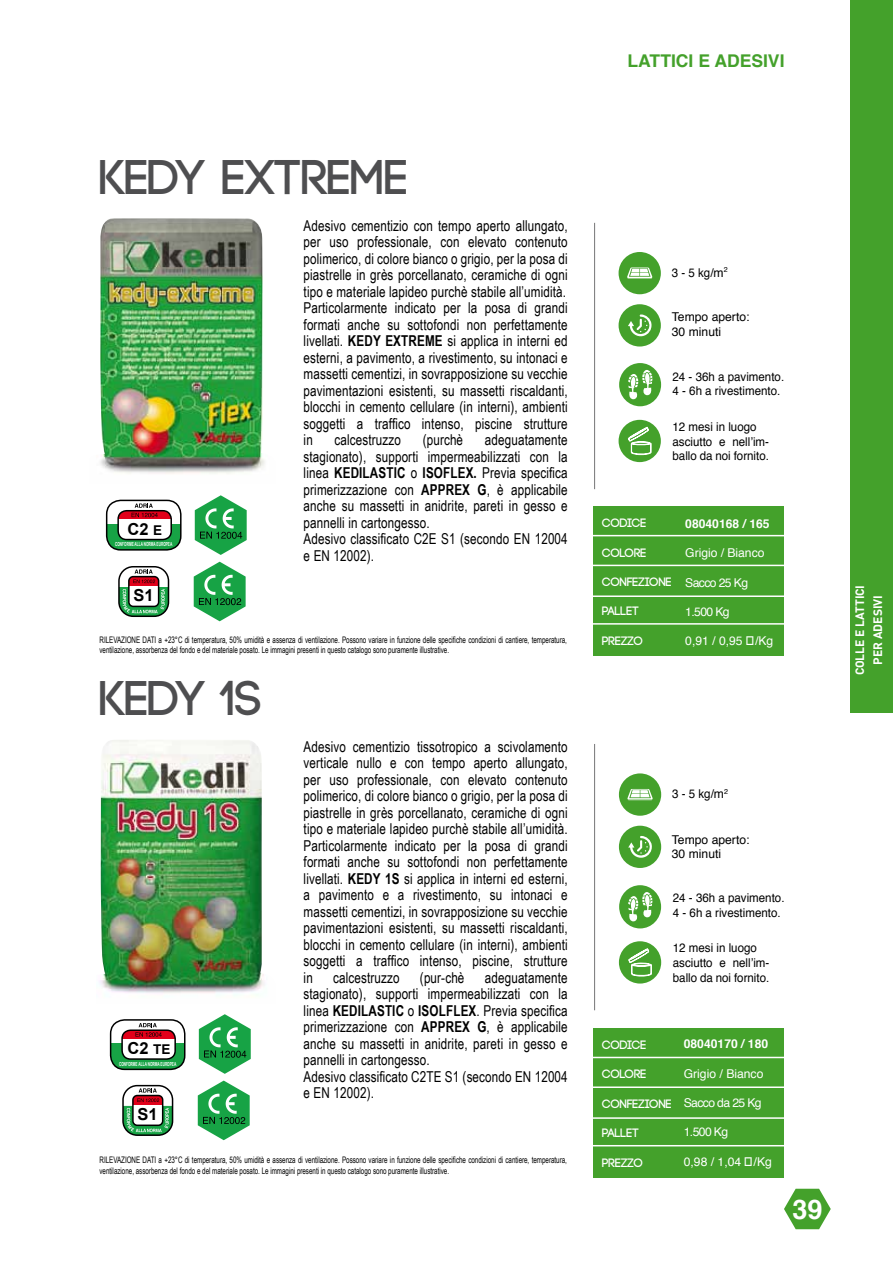
<style>
.page{position:relative;width:893px;height:1263px;background:#fff}
.page>*{position:absolute;margin:0;border:0;box-sizing:border-box;transform-origin:0 0}
.t1{font:700 48.6px "Code";color:#4e4e50}
.t2{font:700 27px "Helvetica";color:#fff}
.t3{font:700 17.55px "Helvetica";color:#44a12b}
.t4{font:700 16.5px "Arial";color:#000}
.t5{font:15px/16.5px "Arial Narrow";letter-spacing:.01em;color:#000;text-align:justify;scale:.95 1}
.t6{font:12.15px/14.5px "Helvetica";color:#000;scale:.95 1}
.t7{font:700 12.15px "Code";color:#fff}
.t8{font:12.15px "Helvetica";letter-spacing:-.005em;color:#fff}
.t9{font:12.15px/14.5px "Helvetica";color:#000}
.t10{font:700 12.15px "Helvetica";color:#fff}
.t11{font:12.15px "Helvetica";letter-spacing:-.05em;color:#fff}
.t12{font:700 12px/18px "DIN";color:#fff;text-align:center}
.t13{font:9px/10.8px "Arial Narrow";letter-spacing:-.005em;color:#000;scale:.85 1}
.t14{font:700 5.55px "Arial Narrow";color:#fff;scale:.7 1}
.s1{font-size:13.5px}
.s2{font-weight:700}
</style>
<div class="page">
<div style="left:619px;top:304px;width:42px;height:42px;background:#44a12b;border-radius:50%"></div>
<svg style="left:628px;top:314px;width:24px;height:23px"></svg>
<div style="left:619px;top:420px;width:42px;height:42px;background:#44a12b;border-radius:50%"></div>
<svg style="left:628px;top:427px;width:23px;height:28px"></svg>
<div style="left:619px;top:252px;width:42px;height:42px;background:#44a12b;border-radius:50%"></div>
<svg style="left:627px;top:267px;width:26px;height:12px"></svg>
<div style="left:619px;top:826px;width:42px;height:42px;background:#44a12b;border-radius:50%"></div>
<svg style="left:628px;top:836px;width:24px;height:22px"></svg>
<div style="left:619px;top:941px;width:42px;height:42px;background:#44a12b;border-radius:50%"></div>
<svg style="left:628px;top:948px;width:24px;height:28px"></svg>
<div style="left:619px;top:773px;width:42px;height:43px;background:#44a12b;border-radius:50%"></div>
<svg style="left:627px;top:789px;width:26px;height:11px"></svg>
<img style="left:100px;top:218px;width:165px;height:256px">
<div style="left:593px;top:506px;width:190px;height:150px;background:#44a12b"></div>
<hr style="left:587px;top:535px;width:199px;height:1px;background:#fff">
<hr style="left:587px;top:565px;width:199px;height:1px;background:#fff">
<hr style="left:587px;top:595px;width:199px;height:2px;background:#fff">
<hr style="left:587px;top:623px;width:199px;height:2px;background:#fff">
<img style="left:99px;top:740px;width:165px;height:255px">
<svg style="left:784px;top:1189px;width:47px;height:40px"></svg>
<hr style="left:594px;top:223px;width:1px;height:266px;background:#757577">
<hr style="left:594px;top:744px;width:1px;height:266px;background:#757577">
<div style="left:593px;top:1028px;width:190px;height:149px;background:#44a12b"></div>
<hr style="left:587px;top:1057px;width:199px;height:1px;background:#fff">
<hr style="left:587px;top:1086px;width:199px;height:2px;background:#fff">
<hr style="left:587px;top:1117px;width:199px;height:2px;background:#fff">
<hr style="left:587px;top:1145px;width:199px;height:1px;background:#fff">
<svg style="left:199px;top:1014px;width:52px;height:60px"></svg>
<div style="left:111px;top:1044px;width:74px;height:25px;background:#17a345"></div>
<div style="left:110px;top:1019px;width:75px;height:51px;border:2px solid #000;border-radius:14px"></div>
<div style="left:122px;top:1030px;width:53px;height:29px;background:#fff;border-radius:9px"></div>
<div style="left:122px;top:1030px;width:53px;height:8px;background:#e2001a"></div>
<div style="left:121px;top:1029px;width:55px;height:31px;border:2px solid #000;border-radius:9px"></div>
<svg style="left:136px;top:1023px;width:26px;height:14px"></svg>
<svg style="left:198px;top:1081px;width:52px;height:59px"></svg>
<div style="left:122px;top:1085px;width:51px;height:51px;border:2px solid #000;border-radius:14px"></div>
<svg style="left:123px;top:1085px;width:50px;height:50px"></svg>
<svg style="left:194px;top:562px;width:52px;height:59px"></svg>
<div style="left:118px;top:566px;width:51px;height:51px;border:2px solid #000;border-radius:14px"></div>
<svg style="left:119px;top:566px;width:50px;height:50px"></svg>
<svg style="left:195px;top:495px;width:52px;height:60px"></svg>
<div style="left:107px;top:524px;width:74px;height:26px;background:#17a345"></div>
<div style="left:106px;top:500px;width:76px;height:51px;border:2px solid #000;border-radius:14px"></div>
<div style="left:118px;top:511px;width:53px;height:28px;background:#fff;border-radius:9px"></div>
<div style="left:118px;top:511px;width:53px;height:8px;background:#e2001a"></div>
<div style="left:117px;top:510px;width:55px;height:30px;border:2px solid #000;border-radius:9px"></div>
<svg style="left:132px;top:503px;width:26px;height:14px"></svg>
<div style="left:850px;top:0;width:43px;height:712px;background:#44a12b"></div>
<div style="left:619px;top:363px;width:42px;height:43px;background:#44a12b;border-radius:50%"></div>
<svg style="left:628px;top:370px;width:24px;height:29px"></svg>
<div style="left:619px;top:885px;width:42px;height:43px;background:#44a12b;border-radius:50%"></div>
<svg style="left:628px;top:892px;width:24px;height:29px"></svg>
<p class="t3" style="left:627px;top:47px;width:159px">LATTICI E ADESIVI</p>
<h1 class="t1" style="left:99px;top:153px;width:309px">KEDY EXTREME</h1>
<p class="t4" style="left:128px;top:518px;width:36px">C2 <span class="s1">E</span></p>
<p class="t14" style="left:115px;top:540px;width:83px">CONFORME ALLA NORMA EUROPEA</p>
<p class="t4" style="left:133px;top:585px;width:22px">S1</p>
<p class="t5" style="left:304px;top:216px;width:280px">Adesivo cementizio con tempo aperto allungato, per uso professionale, con elevato contenuto polimerico, di colore bianco o grigio, per la posa di piastrelle in grès porcellanato, ceramiche di ogni tipo e materiale lapideo purchè stabile all’umidità.<br>Particolarmente indicato per la posa di grandi formati anche su sottofondi non perfettamente livellati. <span class="s2">KEDY EXTREME</span> si applica in interni ed esterni, a pavimento, a rivestimento, su intonaci e massetti cementizi, in sovrapposizione su vecchie pavimentazioni esistenti, su massetti riscaldanti, blocchi in cemento cellulare (in interni), ambienti soggetti a traffico intenso, piscine strutture in</p>
<p class="t5" style="left:334px;top:431px;width:72px">calcestruzzo</p>
<p class="t5" style="left:423px;top:431px;width:44px">(purchè</p>
<p class="t5" style="left:304px;top:431px;width:280px;text-align:left;text-indent:181px">adeguatamente stagionato), supporti impermeabilizzati con la linea <span class="s2">KEDILASTIC</span> o <span class="s2">ISOFLEX.</span> Previa specifica primerizzazione con <span class="s2">APPREX G</span>, è applicabile anche su massetti in anidrite, pareti in gesso e pannelli in cartongesso.<br>Adesivo classificato C2E S1 (secondo EN 12004 e EN 12002).</p>
<p class="t13" style="left:99px;top:634px;width:551px">RILEVAZIONE DATI a +23°C di temperatura, 50% umidità e assenza di ventilazione. Possono variare in funzione delle specifiche condizioni di cantiere, temperatura, ventilazione, assorbenza del fondo e del materiale posato. Le immagini presenti in questo catalogo sono puramente illustrative.</p>
<h1 class="t1" style="left:99px;top:674px;width:164px">KEDY 1S</h1>
<p class="t4" style="left:127px;top:1037px;width:44px">C2 <span class="s1">TE</span></p>
<p class="t14" style="left:119px;top:1060px;width:83px">CONFORME ALLA NORMA EUROPEA</p>
<p class="t4" style="left:138px;top:1103px;width:22px">S1</p>
<p class="t5" style="left:304px;top:737px;width:280px">Adesivo cementizio tissotropico a scivolamento verticale nullo e con tempo aperto allungato, per uso professionale, con elevato contenuto polimerico, di colore bianco o grigio, per la posa di piastrelle in grès porcellanato, ceramiche di ogni tipo e materiale lapideo purchè stabile all’umidità.<br>Particolarmente indicato per la posa di grandi formati anche su sottofondi non perfettamente livellati. <span class="s2">KEDY 1S</span> si applica in interni ed esterni, a pavimento e a rivestimento, su intonaci e massetti cementizi, in sovrapposizione su vecchie pavimentazioni esistenti, su massetti riscaldanti, blocchi in cemento cellulare (in interni), ambienti soggetti a traffico intenso, piscine, strutture in</p>
<p class="t5" style="left:333px;top:968px;width:72px">calcestruzzo</p>
<p class="t5" style="left:420px;top:968px;width:48px">(pur-chè</p>
<p class="t5" style="left:304px;top:968px;width:280px;text-align:left;text-indent:181px">adeguatamente stagionato), supporti impermeabilizzati con la linea <span class="s2">KEDILASTIC</span> o <span class="s2">ISOLFLEX</span>. Previa specifica primerizzazione con <span class="s2">APPREX G</span>, è applicabile anche su massetti in anidrite, pareti in gesso e pannelli in cartongesso.<br>Adesivo classificato C2TE S1 (secondo EN 12004 e EN 12002).</p>
<p class="t13" style="left:99px;top:1154px;width:551px">RILEVAZIONE DATI a +23°C di temperatura, 50% umidità e assenza di ventilazione. Possono variare in funzione delle specifiche condizioni di cantiere, temperatura, ventilazione, assorbenza del fondo e del materiale posato. Le immagini presenti in questo catalogo sono puramente illustrative.</p>
<p class="t6" style="left:672px;top:265px;width:60px">3 - 5 kg/m<sup>2</sup></p>
<p class="t9" style="left:672px;top:310px;width:79px">Tempo aperto:<br>30 minuti</p>
<p class="t6" style="left:673px;top:369px;width:119px">24 - 36h a pavimento.<br>4 - 6h a rivestimento.</p>
<p class="t6" style="left:673px;top:420px;width:103px">12 mesi in luogo asciutto e nell’im&shy;ballo da noi fornito.</p>
<p class="t7" style="left:602px;top:517px;width:46px">CODICE</p>
<p class="t7" style="left:602px;top:546px;width:46px">COLORE</p>
<p class="t7" style="left:602px;top:576px;width:71px">CONFEZIONE</p>
<p class="t7" style="left:602px;top:605px;width:38px">PALLET</p>
<p class="t7" style="left:602px;top:634px;width:43px">PREZZO</p>
<p class="t10" style="left:685px;top:514px;width:86px">08040168 / 165</p>
<p class="t8" style="left:685px;top:544px;width:81px">Grigio / Bianco</p>
<p class="t11" style="left:685px;top:573px;width:64px">Sacco 25 Kg</p>
<p class="t8" style="left:685px;top:602px;width:46px">1.500 Kg</p>
<p class="t8" style="left:685px;top:632px;width:90px">0,91 / 0,95 €/Kg</p>
<p class="t12" style="left:850px;top:675px;width:91px;rotate:-90deg">COLLE E LATTICI<br>PER ADESIVI</p>
<p class="t6" style="left:672px;top:787px;width:60px">3 - 5 kg/m<sup>2</sup></p>
<p class="t9" style="left:672px;top:832px;width:79px">Tempo aperto:<br>30 minuti</p>
<p class="t6" style="left:673px;top:891px;width:119px">24 - 36h a pavimento.<br>4 - 6h a rivestimento.</p>
<p class="t6" style="left:673px;top:941px;width:103px">12 mesi in luogo asciutto e nell’im&shy;ballo da noi fornito.</p>
<p class="t7" style="left:602px;top:1039px;width:46px">CODICE</p>
<p class="t7" style="left:602px;top:1068px;width:46px">COLORE</p>
<p class="t7" style="left:602px;top:1097px;width:71px">CONFEZIONE</p>
<p class="t7" style="left:602px;top:1127px;width:38px">PALLET</p>
<p class="t7" style="left:602px;top:1156px;width:43px">PREZZO</p>
<p class="t10" style="left:684px;top:1034px;width:86px">08040170 / 180</p>
<p class="t8" style="left:684px;top:1064px;width:81px">Grigio / Bianco</p>
<p class="t11" style="left:684px;top:1093px;width:79px">Sacco da 25 Kg</p>
<p class="t8" style="left:684px;top:1123px;width:46px">1.500 Kg</p>
<p class="t8" style="left:684px;top:1152px;width:90px">0,98 / 1,04 €/Kg</p>
<h2 class="t2" style="left:792px;top:1187px;width:32px">39</h2>
</div>
